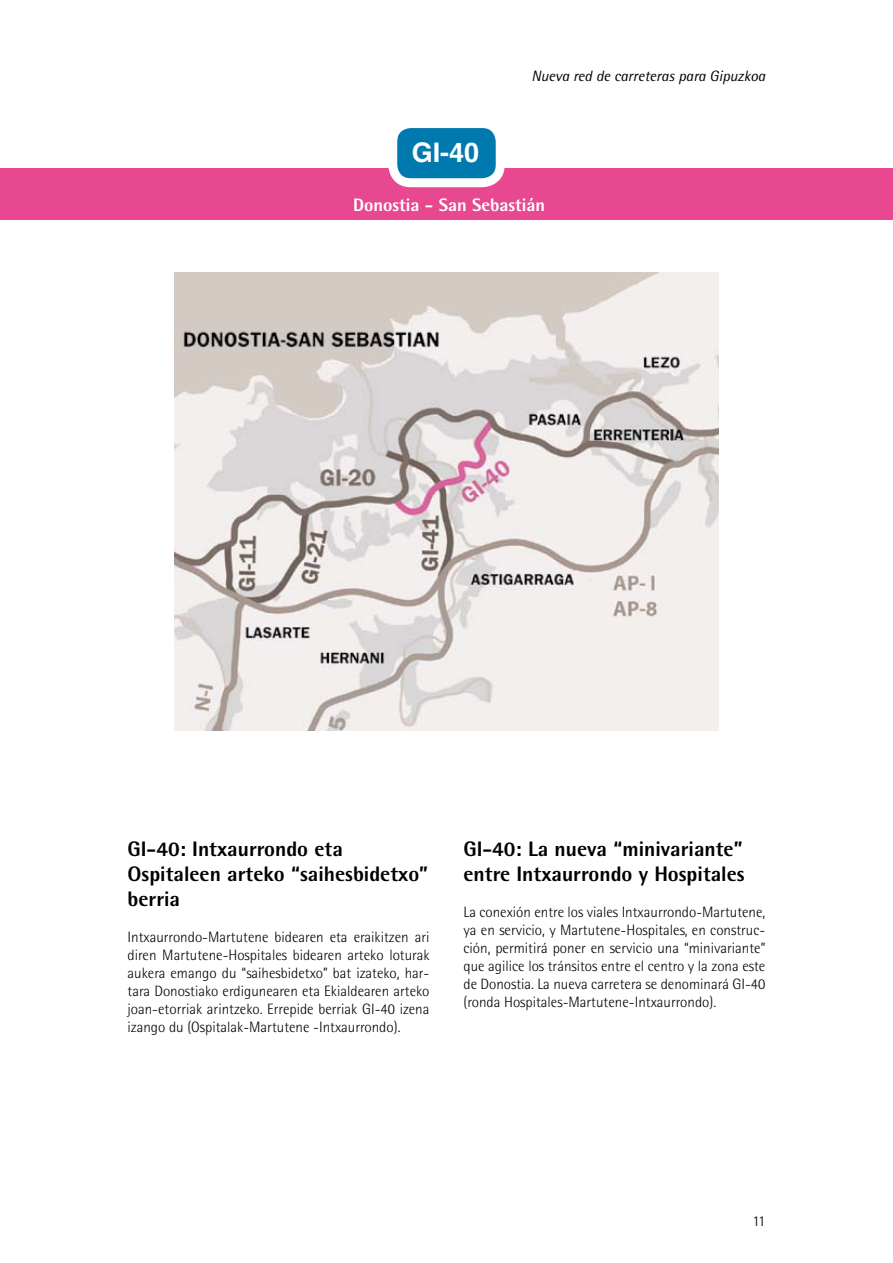
<style>
.page{position:relative;width:893px;height:1263px;background:#fff}
.page>*{position:absolute;margin:0;border:0;box-sizing:border-box;transform-origin:0 0}
.t1{font:700 27px "Helvetica";color:#fff}
.t2{font:800 21px/25.2px "Rotis Semi Sans";color:#000}
.t3{font:800 18px "Rotis Semi Sans";color:#fff}
.t4{font:300 15px/18px "Rotis Semi Sans";color:#000;text-align:justify}
.t5{font:italic 15px "Rotis Semi Sans";color:#000}
</style>
<div class="page">
<div style="left:0;top:169px;width:893px;height:51px;background:#e74890"></div>
<div style="left:393px;top:124px;width:107px;height:59px;background:#007aae;border-radius:18px"></div>
<div style="left:388px;top:119px;width:117px;height:68px;border:9px solid #fff;border-radius:18px"></div>
<img style="left:174px;top:272px;width:544px;height:458px">
<p class="t5" style="left:531px;top:67px;width:236px">Nueva red de carreteras para Gipuzkoa</p>
<h1 class="t1" style="left:412px;top:128px;width:69px">GI-40</h1>
<p class="t3" style="left:353px;top:194px;width:193px">Donostia - San Sebastián</p>
<h1 class="t1" style="left:449px;top:128px;width:17px">2</h1>
<h2 class="t2" style="left:128px;top:836px;width:302px">GI-40: Intxaurrondo eta<br>Ospitaleen arteko “saihesbidetxo” berria</h2>
<p class="t4" style="left:128px;top:928px;width:303px">Intxaurrondo-Martutene bidearen eta eraikitzen ari diren Martutene-Hospitales bidearen arteko loturak aukera emango du “saihesbidetxo” bat izateko, har&shy;tara Donostiako erdigunearen eta Ekialdearen arteko joan-etorriak arintzeko. Errepide berriak GI-40 izena izango du (Ospitalak-Martutene -Intxaurrondo).</p>
<h2 class="t2" style="left:463px;top:836px;width:283px">GI-40: La nueva “minivariante” entre Intxaurrondo y Hospitales</h2>
<p class="t4" style="left:463px;top:903px;width:303px">La conexión entre los viales Intxaurrondo-Martutene, ya en servicio, y Martutene-Hospitales, en construc&shy;ción, permitirá poner en servicio una “minivariante” que agilice los tránsitos entre el centro y la zona este de Donostia. La nueva carretera se denominará GI-40 (ronda Hospitales-Martutene-Intxaurrondo).</p>
<p class="t4" style="left:753px;top:1211px;width:14px">11</p>
</div>
